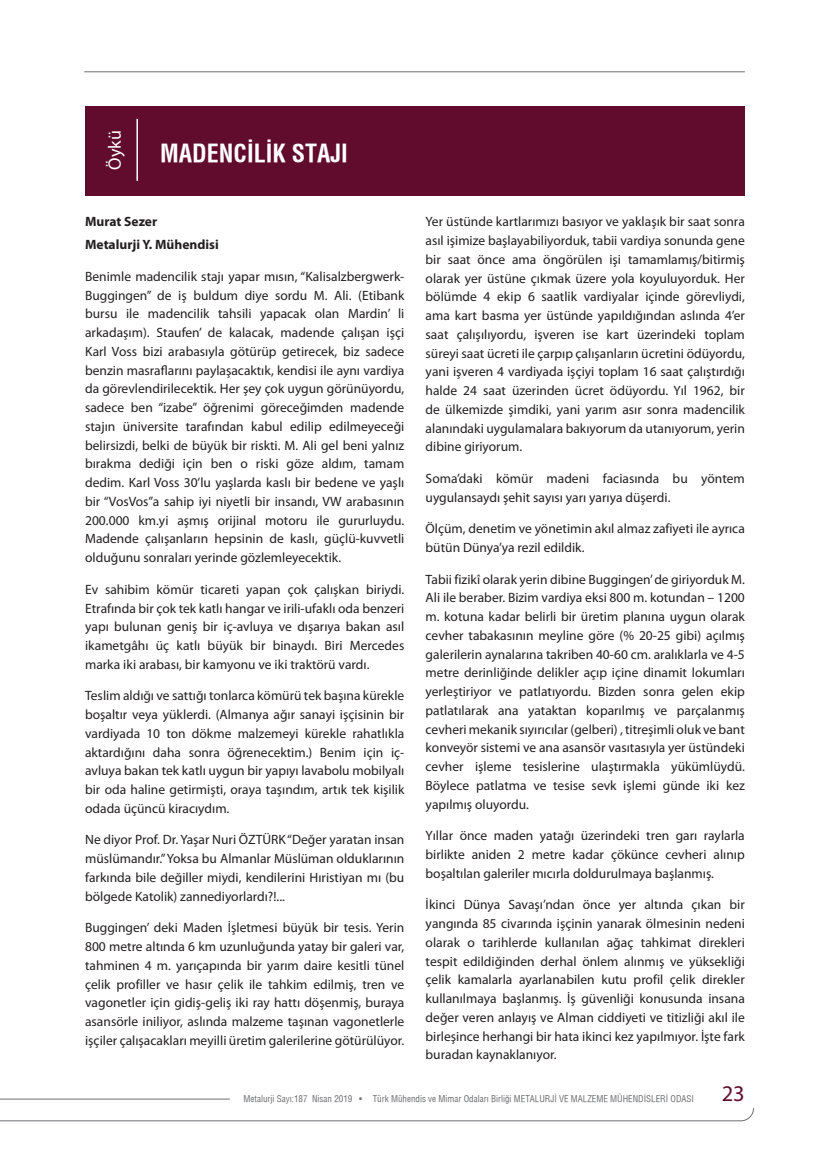
<style>
.page{position:relative;width:830px;height:1170px;background:#fff}
.page>*{position:absolute;margin:0;border:0;box-sizing:border-box;transform-origin:0 0}
.t1{font:24px "Helvetica Condensed X Bold";color:#fff}
.t2{font:22.5px "Myriad Pro";color:#620c2d}
.t3{font:18px "Myriad Pro";color:#fff}
.t4{font:13.5px/18.8px "Myriad Pro";color:#231f20;text-align:justify}
.t5{font:700 13.5px/23px "Myriad Pro";color:#231f20}
.t6{font:9px "Helvetica Condensed X Book";color:#6c6d70}
</style>
<div class="page">
<hr style="left:84px;top:72px;width:660px;height:1px;background:#6c6d70">
<svg style="left:0;top:1110px;width:753px;height:11px"></svg>
<hr style="left:0;top:1098px;width:230px;height:1px;background:#6c6d70">
<div style="left:85px;top:106px;width:659px;height:90px;background:#620c2d"></div>
<hr style="left:136px;top:119px;width:2px;height:62px;background:#fff">
<h3 class="t3" style="left:108px;top:170px;width:41px;rotate:-90deg">Öykü</h3>
<h1 class="t1" style="left:160px;top:138px;width:189px">MADENCİLİK STAJI</h1>
<p class="t5" style="left:85px;top:211px;width:135px">Murat Sezer<br>Metalurji Y. Mühendisi</p>
<p class="t4" style="left:85px;top:268px;width:320px">Benimle madencilik stajı yapar mısın, “Kalisalzbergwerk-Buggingen” de iş buldum diye sordu M. Ali. (Etibank bursu ile madencilik tahsili yapacak olan Mardin’ li arkadaşım). Staufen’ de kalacak, madende çalışan işçi Karl Voss bizi arabasıyla götürüp getirecek, biz sadece benzin masraflarını paylaşacaktık, kendisi ile aynı vardiya da görevlendirilecektik. Her şey çok uygun görünüyordu, sadece ben “izabe” öğrenimi göreceğimden madende stajın üniversite tarafından kabul edilip edilmeyeceği belirsizdi, belki de büyük bir riskti. M. Ali gel beni yalnız bırakma dediği için ben o riski göze aldım, tamam dedim. Karl Voss 30’lu yaşlarda kaslı bir bedene ve yaşlı bir “VosVos”a sahip iyi niyetli bir insandı, VW arabasının 200.000 km.yi aşmış orijinal motoru ile gururluydu.<br>Madende çalışanların hepsinin de kaslı, güçlü-kuvvetli olduğunu sonraları yerinde gözlemleyecektik.</p>
<p class="t4" style="left:85px;top:581px;width:320px">Ev sahibim kömür ticareti yapan çok çalışkan biriydi.<br>Etrafında bir çok tek katlı hangar ve irili-ufaklı oda benzeri yapı bulunan geniş bir iç-avluya ve dışarıya bakan asıl ikametgâhı üç katlı büyük bir binaydı. Biri Mercedes marka iki arabası, bir kamyonu ve iki traktörü vardı.</p>
<p class="t4" style="left:85px;top:687px;width:320px">Teslim aldığı ve sattığı tonlarca kömürü tek başına kürekle boşaltır veya yüklerdi. (Almanya ağır sanayi işçisinin bir vardiyada 10 ton dökme malzemeyi kürekle rahatlıkla aktardığını daha sonra öğrenecektim.) Benim için iç&shy;avluya bakan tek katlı uygun bir yapıyı lavabolu mobilyalı bir oda haline getirmişti, oraya taşındım, artık tek kişilik odada üçüncü kiracıydım.</p>
<p class="t4" style="left:85px;top:831px;width:320px">Ne diyor Prof. Dr. Yaşar Nuri ÖZTÜRK “Değer yaratan insan müslümandır.” Yoksa bu Almanlar Müslüman olduklarının farkında bile değiller miydi, kendilerini Hıristiyan mı (bu bölgede Katolik) zannediyorlardı?!...</p>
<p class="t4" style="left:85px;top:919px;width:320px">Buggingen’ deki Maden İşletmesi büyük bir tesis. Yerin 800 metre altında 6 km uzunluğunda yatay bir galeri var, tahminen 4 m. yarıçapında bir yarım daire kesitli tünel çelik profiller ve hasır çelik ile tahkim edilmiş, tren ve vagonetler için gidiş-geliş iki ray hattı döşenmiş, buraya asansörle iniliyor, aslında malzeme taşınan vagonetlerle işçiler çalışacakları meyilli üretim galerilerine götürülüyor.</p>
<p class="t4" style="left:425px;top:214px;width:320px">Yer üstünde kartlarımızı basıyor ve yaklaşık bir saat sonra asıl işimize başlayabiliyorduk, tabii vardiya sonunda gene bir saat önce ama öngörülen işi tamamlamış/bitirmiş olarak yer üstüne çıkmak üzere yola koyuluyorduk. Her bölümde 4 ekip 6 saatlik vardiyalar içinde görevliydi, ama kart basma yer üstünde yapıldığından aslında 4’er saat çalışılıyordu, işveren ise kart üzerindeki toplam süreyi saat ücreti ile çarpıp çalışanların ücretini ödüyordu, yani işveren 4 vardiyada işçiyi toplam 16 saat çalıştırdığı halde 24 saat üzerinden ücret ödüyordu. Yıl 1962, bir de ülkemizde şimdiki, yani yarım asır sonra madencilik alanındaki uygulamalara bakıyorum da utanıyorum, yerin dibine giriyorum.</p>
<p class="t4" style="left:425px;top:470px;width:320px">Soma’daki kömür madeni faciasında bu yöntem uygulansaydı şehit sayısı yarı yarıya düşerdi.</p>
<p class="t4" style="left:425px;top:520px;width:320px">Ölçüm, denetim ve yönetimin akıl almaz zafiyeti ile ayrıca bütün Dünya’ya rezil edildik.</p>
<p class="t4" style="left:425px;top:571px;width:320px">Tabii fizikî olarak yerin dibine Buggingen’ de giriyorduk M.<br>Ali ile beraber. Bizim vardiya eksi 800 m. kotundan – 1200 m. kotuna kadar belirli bir üretim planına uygun olarak cevher tabakasının meyline göre (% 20-25 gibi) açılmış galerilerin aynalarına takriben 40-60 cm. aralıklarla ve 4-5 metre derinliğinde delikler açıp içine dinamit lokumları yerleştiriyor ve patlatıyordu. Bizden sonra gelen ekip patlatılarak ana yataktan koparılmış ve parçalanmış cevheri mekanik sıyırıcılar (gelberi) , titreşimli oluk ve bant konveyör sistemi ve ana asansör vasıtasıyla yer üstündeki cevher işleme tesislerine ulaştırmakla yükümlüydü.<br>Böylece patlatma ve tesise sevk işlemi günde iki kez yapılmış oluyordu.</p>
<p class="t4" style="left:425px;top:827px;width:320px">Yıllar önce maden yatağı üzerindeki tren garı raylarla birlikte aniden 2 metre kadar çökünce cevheri alınıp boşaltılan galeriler mıcırla doldurulmaya başlanmış.</p>
<p class="t4" style="left:425px;top:896px;width:320px">İkinci Dünya Savaşı’ndan önce yer altında çıkan bir yangında 85 civarında işçinin yanarak ölmesinin nedeni olarak o tarihlerde kullanılan ağaç tahkimat direkleri tespit edildiğinden derhal önlem alınmış ve yüksekliği çelik kamalarla ayarlanabilen kutu profil çelik direkler kullanılmaya başlanmış. İş güvenliği konusunda insana değer veren anlayış ve Alman ciddiyeti ve titizliği akıl ile birleşince herhangi bir hata ikinci kez yapılmıyor. İşte fark buradan kaynaklanıyor.</p>
<p class="t6" style="left:243px;top:1093px;width:452px">Metalurji Sayı:187 Nisan 2019 • Türk Mühendis ve Mimar Odaları Birliği METALURJİ VE MALZEME MÜHENDİSLERİ ODASI</p>
<h2 class="t2" style="left:721px;top:1084px;width:25px">23</h2>
</div>
